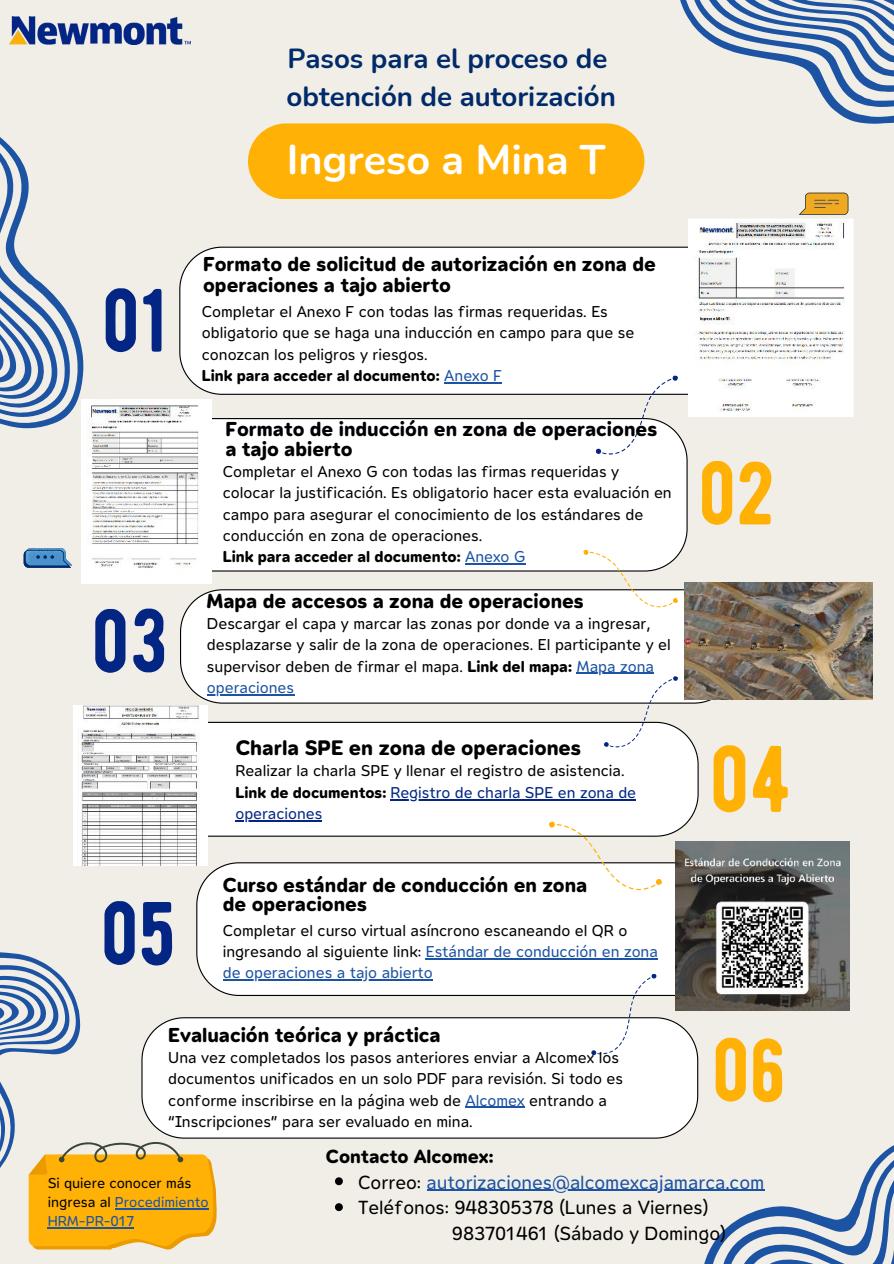
<style>
.page{position:relative;width:894px;height:1264px;background:#fff}
.page>*{position:absolute;margin:0;border:0;box-sizing:border-box;transform-origin:0 0}
.t1{font:93.75px "BERNIER Regular";color:#ffb106}
.t2{font:89.25px "BERNIER Regular";color:#032685}
.t3{font:89.25px "BERNIER Regular";color:#ffb106}
.t4{font:700 41.4px "Nunito";color:#fff}
.t5{font:700 27.6px/38.2px "Nunito";color:#002a69}
.t6{font:20.85px "Opun Mai 700";color:#000}
.t7{font:20.1px/20.2px "Opun Mai 700";color:#000}
.t8{font:18.9px "Opun Mai 400";color:#000}
.t9{font:18.9px "Opun Mai 400";color:#1c53a3}
.t10{font:18.9px "Opun Mai 700";color:#000}
.t11{font:15.9px "Opun Mai 700";color:#000}
.t12{font:15.6px/21.3px "Opun Mai 400";color:#000}
.t13{font:15.6px "Opun Mai 400";color:#1c53a3}
.t14{font:15.6px "Opun Mai 400";color:#032685}
.t15{font:15.3px "Opun Mai 700";color:#000}
.t16{font:14.25px/19.2px "Opun Mai 400";color:#000}
.s1{font-family:"Opun Mai 700"}
.s2{color:#1c53a3}
.s3{color:#032685}
.s4{color:#000}
</style>
<div class="page">
<div style="left:0;top:0;width:893px;height:1263px;background:#f1eee7"></div>
<div style="left:179px;top:247px;width:508px;height:148px;background:#fff"></div>
<hr style="left:444px;top:382px;width:57px;height:1px;background:#1c53a3">
<div style="left:211px;top:418px;width:476px;height:153px;background:#fff"></div>
<hr style="left:465px;top:563px;width:60px;height:1px;background:#1c53a3">
<svg style="left:595px;top:372px;width:83px;height:88px"></svg>
<div style="left:180px;top:589px;width:531px;height:114px;background:#fff"></div>
<div style="left:207px;top:721px;width:491px;height:115px;background:#fff"></div>
<hr style="left:390px;top:799px;width:246px;height:1px;background:#032685">
<hr style="left:235px;top:820px;width:87px;height:1px;background:#032685">
<svg style="left:603px;top:673px;width:75px;height:79px"></svg>
<svg style="left:582px;top:535px;width:96px;height:89px"></svg>
<div style="left:196px;top:862px;width:479px;height:134px;background:#fff"></div>
<div style="left:217px;top:1017px;width:481px;height:121px;background:#fff"></div>
<svg style="left:591px;top:974px;width:65px;height:81px"></svg>
<svg style="left:548px;top:803px;width:114px;height:107px"></svg>
<img style="left:9px;top:17px;width:181px;height:27px">
<div style="left:248px;top:123px;width:396px;height:76px;background:#ffb106;border-radius:38px"></div>
<svg style="left:680px;top:0;width:213px;height:124px"></svg>
<svg style="left:698px;top:1145px;width:195px;height:118px"></svg>
<svg style="left:0;top:137px;width:84px;height:401px"></svg>
<svg style="left:687px;top:192px;width:166px;height:225px"></svg>
<svg style="left:23px;top:548px;width:49px;height:20px"></svg>
<img style="left:73px;top:706px;width:134px;height:159px">
<img style="left:684px;top:583px;width:188px;height:117px">
<img style="left:675px;top:841px;width:174px;height:169px">
<svg style="left:0;top:949px;width:217px;height:299px"></svg>
<img style="left:82px;top:400px;width:129px;height:183px">
<hr style="left:425px;top:958px;width:232px;height:1px;background:#1c53a3">
<hr style="left:223px;top:979px;width:209px;height:1px;background:#1c53a3">
<hr style="left:576px;top:672px;width:78px;height:2px;background:#1c53a3">
<hr style="left:207px;top:694px;width:87px;height:1px;background:#1c53a3">
<svg style="left:335px;top:1177px;width:8px;height:8px"></svg>
<hr style="left:426px;top:1189px;width:338px;height:1px;background:#1c53a3">
<svg style="left:335px;top:1203px;width:8px;height:7px"></svg>
<hr style="left:465px;top:1106px;width:59px;height:1px;background:#1c53a3">
<hr style="left:115px;top:1208px;width:93px;height:1px;background:#1c53a3">
<hr style="left:48px;top:1227px;width:86px;height:1px;background:#1c53a3">
<p class="t5" style="left:286px;top:39px;width:331px">Pasos para el proceso de obtención de autorización</p>
<p class="t2" style="left:101px;top:267px;width:66px">01</p>
<h6 class="t2" style="left:91px;top:587px;width:78px">03</h6>
<h3 class="t2" style="left:100px;top:879px;width:77px">05</h3>
<h6 class="t4" style="left:287px;top:132px;width:320px">Ingreso a Mina T</h6>
<p class="t7" style="left:203px;top:253px;width:454px;line-height:21.3px">Formato de solicitud de autorización en zona de operaciones a tajo abierto</p>
<p class="t12" style="left:202px;top:301px;width:434px">Completar el Anexo F con todas las firmas requeridas. Es obligatorio que se haga una inducción en campo para que se conozcan los peligros y riesgos.<br><span class="s1">Link para acceder al documento:</span> <span class="s2">Anexo F</span></p>
<p class="t7" style="left:225px;top:419px;width:433px">Formato de inducción en zona de operaciones a tajo abierto</p>
<h2 class="t12" style="left:223px;top:461px;width:450px">Completar el Anexo G con todas las firmas requeridas y colocar la justificación. Es obligatorio hacer esta evaluación en campo para asegurar el conocimiento de los estándares de conducción en zona de operaciones.<br><span class="s1">Link para acceder al documento:</span> <span class="s2">Anexo G</span></h2>
<h5 class="t7" style="left:206px;top:591px;width:379px">Mapa de accesos a zona de operaciones</h5>
<p class="t12" style="left:207px;top:612px;width:465px">Descargar el capa y marcar las zonas por donde va a ingresar, desplazarse y salir de la zona de operaciones. El participante y el supervisor deben de firmar el mapa. <span class="s1">Link del mapa:</span> <span class="s2">Mapa zona</span></p>
<h3 class="t13" style="left:207px;top:678px;width:89px">operaciones</h3>
<h3 class="t3" style="left:697px;top:439px;width:78px">02</h3>
<p class="t6" style="left:236px;top:735px;width:347px">Charla SPE en zona de operaciones</p>
<p class="t1" style="left:708px;top:722px;width:85px">04</p>
<p class="t11" style="left:501px;top:745px;width:175px">Incrementar las ventas</p>
<p class="t12" style="left:235px;top:760px;width:402px">Realizar la charla SPE y llenar el registro de asistencia.<br><span class="s1">Link de documentos:</span> <span class="s3">Registro de charla SPE en zona de</span></p>
<p class="t14" style="left:235px;top:804px;width:88px">operaciones</p>
<p class="t7" style="left:223px;top:875px;width:366px;line-height:19.2px">Curso estándar de conducción en zona de operaciones</p>
<p class="t12" style="left:223px;top:919px;width:436px">Completar el curso virtual asíncrono escaneando el QR o ingresando al siguiente link: <span class="s2">Estándar de conducción en zona</span></p>
<p class="t13" style="left:223px;top:963px;width:211px">de operaciones a tajo abierto</p>
<h6 class="t7" style="left:168px;top:1025px;width:274px">Evaluación teórica y práctica</h6>
<h5 class="t12" style="left:168px;top:1046px;width:456px">Una vez completados los pasos anteriores enviar a Alcomex los documentos unificados en un solo PDF para revisión. Si todo es conforme inscribirse en la página web de <span class="s2">Alcomex</span> entrando a “Inscripciones” para ser evaluado en mina.</h5>
<p class="t15" style="left:514px;top:1076px;width:168px">Incrementar las ventas</p>
<h6 class="t3" style="left:711px;top:1016px;width:76px">06</h6>
<p class="t16" style="left:48px;top:1173px;width:162px">Si quiere conocer más ingresa al <span class="s2">Procedimiento<br>HRM-PR-017</span></p>
<p class="t10" style="left:326px;top:1145px;width:169px">Contacto Alcomex:</p>
<p class="t9" style="left:358px;top:1170px;width:407px"><span class="s4">Correo:</span> autorizaciones@alcomexcajamarca.com</p>
<p class="t8" style="left:358px;top:1196px;width:351px">Teléfonos: 948305378 (Lunes a Viernes)</p>
<h6 class="t8" style="left:452px;top:1222px;width:275px">983701461 (Sábado y Domingo)</h6>
</div>
